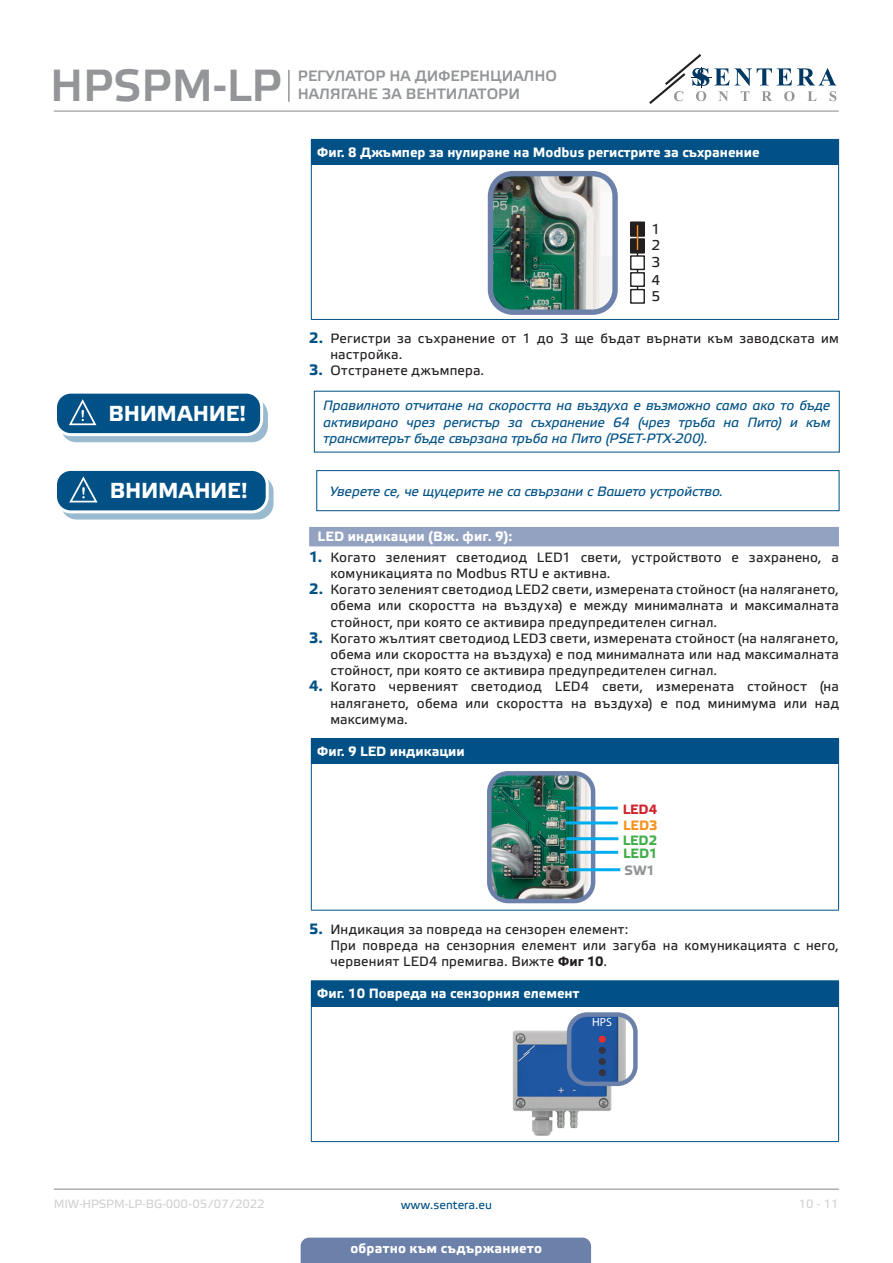
<style>
.page{position:relative;width:893px;height:1263px;background:#fff}
.page>*{position:absolute;margin:0;border:0;box-sizing:border-box;transform-origin:0 0}
.t1{font:45px "Etelka Medium Pro";color:#939598}
.t2{font:700 21.75px "Etelka Text Pro";letter-spacing:-.02em;color:#fff}
.t3{font:15px/18px "Etelka Medium Pro";color:#939598}
.t4{font:14.25px "Etelka Text Pro";color:#231f20}
.Numbering{font:13.5px/16.2px "Etelka Text Pro";letter-spacing:.015em;color:#231f20}
.attention{font:italic 13.5px/16.2px "Etelka Text Pro";letter-spacing:-.01em;color:#015186;text-align:justify}
.head-table{font:700 13.5px "Etelka Text Pro";color:#fff}
.Number-roman{font:700 13.5px "Etelka Text Pro";letter-spacing:.02em;color:#fff}
.t5{font:700 13.5px "Etelka Text Pro";color:#40ae49}
.t6{font:700 13.5px "Etelka Text Pro";color:#f7931d}
.t7{font:700 13.5px "Etelka Text Pro";color:#d1232a}
.t8{font:700 13.5px "Etelka Text Pro";color:#939598}
.t9{font:12px "Etelka Text Pro";letter-spacing:-.005em;color:#d1d2d4}
.t10{font:12px "Etelka Text Pro";color:#015186}
.t11{font:11.85px "Myriad Pro";color:#fff}
.s1{font-weight:700;font-size:15px;color:#015186}
.s2{font-weight:700}
</style>
<div class="page">
<hr style="left:54px;top:111px;width:785px;height:1px;background:#939598">
<hr style="left:54px;top:1188px;width:785px;height:2px;background:#939598">
<svg style="left:649px;top:54px;width:187px;height:50px"></svg>
<div style="left:301px;top:1237px;width:290px;height:26px;background:#6c81aa"></div>
<hr style="left:288px;top:70px;width:2px;height:32px;background:#939598">
<div style="left:309px;top:527px;width:530px;height:19px;background:#94a2c2"></div>
<div style="left:311px;top:139px;width:528px;height:26px;background:#015186"></div>
<hr style="left:838px;top:165px;width:1px;height:154px;background:#015186">
<hr style="left:311px;top:165px;width:1px;height:154px;background:#015186">
<hr style="left:311px;top:319px;width:528px;height:1px;background:#015186">
<img style="left:494px;top:177px;width:118px;height:132px">
<div style="left:488px;top:171px;width:130px;height:144px;border:5px solid #6c81aa;border-radius:23px"></div>
<hr style="left:637px;top:229px;width:1px;height:66px;background:#231f20">
<div style="left:631px;top:256px;width:13px;height:13px;background:#fff"></div>
<div style="left:630px;top:255px;width:15px;height:15px;border:1px solid #231f20"></div>
<div style="left:631px;top:273px;width:13px;height:13px;background:#fff"></div>
<div style="left:630px;top:272px;width:15px;height:15px;border:1px solid #231f20"></div>
<div style="left:631px;top:290px;width:13px;height:13px;background:#fff"></div>
<div style="left:630px;top:289px;width:15px;height:15px;border:1px solid #231f20"></div>
<svg style="left:632px;top:224px;width:11px;height:11px"></svg>
<div style="left:630px;top:222px;width:15px;height:15px;border:1px solid #231f20"></div>
<svg style="left:632px;top:240px;width:11px;height:11px"></svg>
<div style="left:630px;top:238px;width:15px;height:15px;border:1px solid #231f20"></div>
<svg style="left:637px;top:225px;width:1px;height:25px"></svg>
<div style="left:61px;top:399px;width:206px;height:43px;background:#9abacf;border-radius:15px"></div>
<div style="left:61px;top:398px;width:207px;height:44px;border:1px solid #015186;border-radius:15px"></div>
<div style="left:56px;top:392px;width:206px;height:43px;background:#015186;border-radius:15px"></div>
<div style="left:54px;top:391px;width:209px;height:45px;border:3px solid #fff;border-radius:15px"></div>
<svg style="left:67px;top:399px;width:41px;height:36px"></svg>
<div style="left:61px;top:476px;width:212px;height:43px;background:linear-gradient(to right,#9abacf,#9cbbd0);border-radius:15px"></div>
<div style="left:61px;top:476px;width:213px;height:43px;border:1px solid #015186;border-radius:15px"></div>
<div style="left:56px;top:469px;width:211px;height:43px;background:#015186;border-radius:15px"></div>
<div style="left:54px;top:468px;width:215px;height:45px;border:3px solid #fff;border-radius:15px"></div>
<svg style="left:68px;top:476px;width:41px;height:37px"></svg>
<div style="left:316px;top:470px;width:523px;height:41px;border:1px solid #015186"></div>
<div style="left:311px;top:739px;width:528px;height:25px;background:#015186"></div>
<hr style="left:311px;top:738px;width:528px;height:1px;background:#015186">
<hr style="left:311px;top:764px;width:1px;height:146px;background:#015186">
<hr style="left:838px;top:764px;width:1px;height:146px;background:#015186">
<hr style="left:311px;top:910px;width:528px;height:1px;background:#015186">
<img style="left:492px;top:776px;width:98px;height:122px">
<div style="left:487px;top:771px;width:108px;height:132px;border:4px solid #6c81aa;border-radius:19px"></div>
<hr style="left:568px;top:868px;width:52px;height:3px;background:#00aeef">
<hr style="left:566px;top:851px;width:52px;height:3px;background:#00aeef">
<hr style="left:566px;top:837px;width:52px;height:3px;background:#00aeef">
<hr style="left:566px;top:821px;width:52px;height:3px;background:#00aeef">
<hr style="left:566px;top:806px;width:52px;height:3px;background:#00aeef">
<div style="left:311px;top:981px;width:528px;height:25px;background:#015186"></div>
<hr style="left:311px;top:980px;width:528px;height:1px;background:#015186">
<hr style="left:311px;top:1006px;width:1px;height:135px;background:#015186">
<hr style="left:312px;top:1006px;width:526px;height:1px;background:#015186">
<hr style="left:838px;top:1006px;width:1px;height:135px;background:#015186">
<hr style="left:311px;top:1141px;width:528px;height:1px;background:#015186">
<img style="left:512px;top:1030px;width:100px;height:105px">
<div style="left:537px;top:1053px;width:50px;height:18px;background:#2057a3"></div>
<img style="left:569px;top:1017px;width:58px;height:67px">
<div style="left:569px;top:1027px;width:16px;height:30px;background:#2057a3"></div>
<div style="left:599px;top:1036px;width:7px;height:7px;background:#e92c2e;border-radius:50%"></div>
<div style="left:599px;top:1047px;width:7px;height:7px;background:#363443;border-radius:50%"></div>
<div style="left:599px;top:1058px;width:7px;height:7px;background:#363443;border-radius:50%"></div>
<div style="left:599px;top:1069px;width:7px;height:7px;background:#363443;border-radius:50%"></div>
<div style="left:591px;top:1015px;width:25px;height:15px;background:#2057a3"></div>
<div style="left:567px;top:1012px;width:71px;height:74px;border:4px solid #6c81aa;border-radius:18px"></div>
<h1 class="t1" style="left:50px;top:61px;width:233px">HPSPM-LP</h1>
<p class="t3" style="left:298px;top:67px;width:261px">РЕГУЛАТОР НА ДИФЕРЕНЦИАЛНО<br>НАЛЯГАНЕ ЗА ВЕНТИЛАТОРИ</p>
<p class="head-table" style="left:317px;top:145px;width:444px">Фиг. 8 Джъмпер за нулиране на Modbus регистрите за съхранение</p>
<p class="t4" style="left:652px;top:222px;width:10px">1</p>
<p class="t4" style="left:652px;top:237px;width:10px">2</p>
<p class="t4" style="left:652px;top:255px;width:10px">3</p>
<p class="t4" style="left:652px;top:272px;width:10px">4</p>
<p class="t4" style="left:652px;top:288px;width:10px">5</p>
<p class="Numbering" style="left:330px;top:331px;width:510px;text-indent:-21px"><span class="s1">2.</span> Регистри за съхранение от 1 до 3 ще бъдат върнати към заводската им настройка.</p>
<p class="Numbering" style="left:309px;top:363px;width:177px"><span class="s1">3.</span> Отстранете джъмпера.</p>
<p class="t2" style="left:108px;top:401px;width:140px">ВНИМАНИЕ!</p>
<p class="attention" style="left:323px;top:398px;width:509px">Правилното отчитане на скоростта на въздуха е възможно само ако то бъде активирано чрез регистър за съхранение 64 (чрез тръба на Пито) и към трансмитерът бъде свързана тръба на Пито (PSET-PTX-200).</p>
<p class="t2" style="left:110px;top:479px;width:140px">ВНИМАНИЕ!</p>
<p class="attention" style="left:330px;top:484px;width:395px">Уверете се, че щуцерите не са свързани с Вашето устройство.</p>
<p class="Number-roman" style="left:318px;top:529px;width:196px">LED индикации (Вж. фиг. 9):</p>
<p class="Numbering" style="left:330px;top:550px;width:510px;text-indent:-21px"><span class="s1">1.</span> Когато зеленият светодиод LED1 свети, устройството е захранено, а комуникацията по Modbus RTU е активна.</p>
<p class="Numbering" style="left:330px;top:582px;width:510px;text-align:justify;text-indent:-21px"><span class="s1">2.</span> Когато зеленият светодиод LED2 свети, измерената стойност (на налягането, обема или скоростта на въздуха) е между минималната и максималната стойност, при която се активира предупредителен сигнал.</p>
<p class="Numbering" style="left:330px;top:631px;width:510px;text-align:justify;text-indent:-21px"><span class="s1">3.</span> Когато жълтият светодиод LED3 свети, измерената стойност (на налягането, обема или скоростта на въздуха) е под минималната или над максималната стойност, при която се активира предупредителен сигнал.</p>
<p class="Numbering" style="left:330px;top:679px;width:510px;text-align:justify;text-indent:-21px"><span class="s1">4.</span> Когато червеният светодиод LED4 свети, измерената стойност (на налягането, обема или скоростта на въздуха) е под минимума или над максимума.</p>
<p class="head-table" style="left:317px;top:744px;width:149px">Фиг. 9 LED индикации</p>
<p class="t7" style="left:623px;top:802px;width:36px">LED4</p>
<p class="t6" style="left:623px;top:817px;width:36px">LED3</p>
<p class="t5" style="left:623px;top:833px;width:36px">LED2</p>
<p class="t5" style="left:623px;top:846px;width:36px">LED1</p>
<p class="t8" style="left:625px;top:863px;width:32px">SW1</p>
<p class="Numbering" style="left:309px;top:921px;width:321px"><span class="s1">5.</span> Индикация за повреда на сензорен елемент:</p>
<p class="Numbering" style="left:330px;top:938px;width:510px">При повреда на сензорния елемент или загуба на комуникацията с него, червеният LED4 премигва. Вижте <span class="s2">Фиг 10</span>.</p>
<p class="head-table" style="left:317px;top:986px;width:263px">Фиг. 10 Повреда на сензорния елемент</p>
<p class="t11" style="left:592px;top:1014px;width:21px">HPS</p>
<p class="t9" style="left:54px;top:1197px;width:212px">MIW-HPSPM-LP-BG-000 - 05 / 07 / 2022</p>
<p class="t10" style="left:401px;top:1198px;width:93px">www.sentera.eu</p>
<p class="t9" style="left:799px;top:1197px;width:42px">10 - 11</p>
<p class="head-table" style="left:350px;top:1240px;width:193px">обратно към съдържанието</p>
</div>
